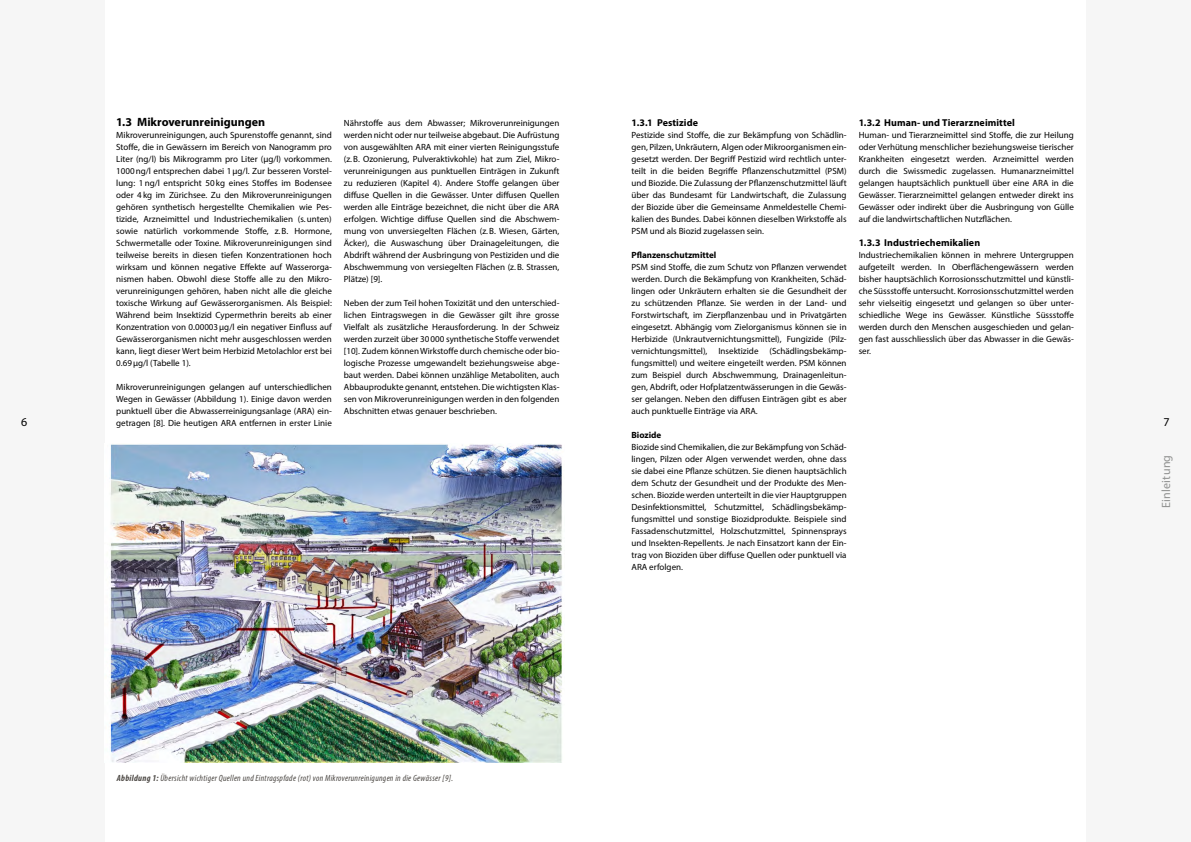
<style>
.page{position:relative;width:1191px;height:842px;background:#fff}
.page>*{position:absolute;margin:0;border:0;box-sizing:border-box;transform-origin:0 0}
.t1{font:700 12px "Myriad Pro";color:#000}
.t2{font:12px "Myriad Pro";letter-spacing:.02em;color:#919291}
.t3{font:12px "Myriad Pro";color:#000}
.t4{font:700 10px "Myriad Pro";letter-spacing:.005em;color:#000}
.t5{font:9px/12px "Myriad Pro";color:#000;text-align:justify}
.t6{font:italic condensed 9px "Myriad Pro";letter-spacing:.03em;color:#4b4743}
.t7{font:700 9px "Myriad Pro";color:#000}
.s1{font-weight:700}
</style>
<div class="page">
<div style="left:0;top:0;width:104px;height:842px;background:#f6f6f6"></div>
<div style="left:1085px;top:0;width:106px;height:842px;background:#f6f6f6"></div>
<img style="left:109px;top:444px;width:454px;height:318px">
<h1 class="t1" style="left:116px;top:114px;width:151px">1.3 Mikroverunreinigungen</h1>
<p class="t5" style="left:116px;top:129px;width:217px">Mikroverunreinigungen, auch Spurenstoffe genannt, sind Stoffe, die in Gewässern im Bereich von Nanogramm pro Liter (ng/l) bis Mikrogramm pro Liter (µg/l) vorkommen.<br>1000ng/l entsprechen dabei 1µg/l. Zur besseren Vorstel&shy;lung: 1ng/l entspricht 50kg eines Stoffes im Bodensee oder 4kg im Zürichsee. Zu den Mikroverunreinigungen gehören synthetisch hergestellte Chemikalien wie Pes&shy;tizide, Arzneimittel und Industriechemikalien (s.unten) sowie natürlich vorkommende Stoffe, z.B. Hormone, Schwermetalle oder Toxine. Mikroverunreinigungen sind teilweise bereits in diesen tiefen Konzentrationen hoch wirksam und können negative Effekte auf Wasserorga&shy;nismen haben. Obwohl diese Stoffe alle zu den Mikro&shy;verunreinigungen gehören, haben nicht alle die gleiche toxische Wirkung auf Gewässerorganismen. Als Beispiel:<br>Während beim Insektizid Cypermethrin bereits ab einer Konzentration von 0.00003µg/l ein negativer Einfluss auf Gewässerorganismen nicht mehr ausgeschlossen werden kann, liegt dieser Wert beim Herbizid Metolachlor erst bei 0.69µg/l (Tabelle 1).</p>
<p class="t5" style="left:116px;top:381px;width:217px">Mikroverunreinigungen gelangen auf unterschiedlichen Wegen in Gewässer (Abbildung 1). Einige davon werden punktuell über die Abwasserreinigungsanlage (ARA) ein&shy;getragen [8]. Die heutigen ARA entfernen in erster Linie</p>
<p class="t4" style="left:631px;top:116px;width:68px">1.3.1 Pestizide</p>
<p class="t5" style="left:631px;top:129px;width:217px">Pestizide sind Stoffe, die zur Bekämpfung von Schädlin&shy;gen, Pilzen, Unkräutern, Algen oder Mikroorganismen ein&shy;gesetzt werden. Der Begriff Pestizid wird rechtlich unter&shy;teilt in die beiden Begriffe Pflanzenschutzmittel (PSM) und Biozide. Die Zulassung der Pflanzenschutzmittel läuft über das Bundesamt für Landwirtschaft, die Zulassung der Biozide über die Gemeinsame Anmeldestelle Chemi&shy;kalien des Bundes. Dabei können dieselben Wirkstoffe als PSM und als Biozid zugelassen sein.</p>
<p class="t7" style="left:631px;top:249px;width:86px">Pflanzenschutzmittel</p>
<p class="t5" style="left:631px;top:261px;width:217px">PSM sind Stoffe, die zum Schutz von Pflanzen verwendet werden. Durch die Bekämpfung von Krankheiten, Schäd&shy;lingen oder Unkräutern erhalten sie die Gesundheit der zu schützenden Pflanze. Sie werden in der Land- und Forstwirtschaft, im Zierpflanzenbau und in Privatgärten eingesetzt. Abhängig vom Zielorganismus können sie in Herbizide (Unkrautvernichtungsmittel), Fungizide (Pilz&shy;vernichtungsmittel), Insektizide (Schädlingsbekämp&shy;fungsmittel) und weitere eingeteilt werden. PSM können zum Beispiel durch Abschwemmung, Drainagenleitun&shy;gen, Abdrift, oder Hofplatzentwässerungen in die Gewäs&shy;ser gelangen. Neben den diffusen Einträgen gibt es aber auch punktuelle Einträge via ARA.</p>
<p class="t7" style="left:631px;top:429px;width:31px">Biozide</p>
<p class="t5" style="left:631px;top:441px;width:217px">Biozide sind Chemikalien, die zur Bekämpfung von Schäd&shy;lingen, Pilzen oder Algen verwendet werden, ohne dass sie dabei eine Pflanze schützen. Sie dienen hauptsächlich dem Schutz der Gesundheit und der Produkte des Men&shy;schen. Biozide werden unterteilt in die vier Hauptgruppen Desinfektionsmittel, Schutzmittel, Schädlingsbekämp&shy;fungsmittel und sonstige Biozidprodukte. Beispiele sind Fassadenschutzmittel, Holzschutzmittel, Spinnensprays und Insekten-Repellents. Je nach Einsatzort kann der Ein&shy;trag von Bioziden über diffuse Quellen oder punktuell via ARA erfolgen.</p>
<p class="t4" style="left:858px;top:116px;width:158px">1.3.2 Human- und Tierarzneimittel</p>
<p class="t5" style="left:858px;top:129px;width:217px">Human- und Tierarzneimittel sind Stoffe, die zur Heilung oder Verhütung menschlicher beziehungsweise tierischer Krankheiten eingesetzt werden. Arzneimittel werden durch die Swissmedic zugelassen. Humanarzneimittel gelangen hauptsächlich punktuell über eine ARA in die Gewässer. Tierarzneimittel gelangen entweder direkt ins Gewässer oder indirekt über die Ausbringung von Gülle auf die landwirtschaftlichen Nutzflächen.</p>
<p class="t4" style="left:858px;top:236px;width:123px">1.3.3 Industriechemikalien</p>
<p class="t5" style="left:858px;top:249px;width:217px">Industriechemikalien können in mehrere Untergruppen aufgeteilt werden. In Oberflächengewässern werden bisher hauptsächlich Korrosionsschutzmittel und künstli&shy;che Süssstoffe untersucht. Korrosionsschutzmittel werden sehr vielseitig eingesetzt und gelangen so über unter&shy;schiedliche Wege ins Gewässer. Künstliche Süssstoffe werden durch den Menschen ausgeschieden und gelan&shy;gen fast ausschliesslich über das Abwasser in die Gewäs&shy;ser.</p>
<p class="t5" style="left:344px;top:117px;width:217px">Nährstoffe aus dem Abwasser; Mikroverunreinigungen werden nicht oder nur teilweise abgebaut. Die Aufrüstung von ausgewählten ARA mit einer vierten Reinigungsstufe (z.B. Ozonierung, Pulveraktivkohle) hat zum Ziel, Mikro&shy;verunreinigungen aus punktuellen Einträgen in Zukunft zu reduzieren (Kapitel 4). Andere Stoffe gelangen über diffuse Quellen in die Gewässer. Unter diffusen Quellen werden alle Einträge bezeichnet, die nicht über die ARA erfolgen. Wichtige diffuse Quellen sind die Abschwem&shy;mung von unversiegelten Flächen (z.B. Wiesen, Gärten, Äcker), die Auswaschung über Drainageleitungen, die Abdrift während der Ausbringung von Pestiziden und die Abschwemmung von versiegelten Flächen (z.B. Strassen, Plätze) [9].</p>
<p class="t5" style="left:344px;top:297px;width:217px">Neben der zum Teil hohen Toxizität und den unterschied&shy;lichen Eintragswegen in die Gewässer gilt ihre grosse Vielfalt als zusätzliche Herausforderung. In der Schweiz werden zurzeit über 30000 synthetische Stoffe verwendet [10]. Zudem können Wirkstoffe durch chemische oder bio&shy;logische Prozesse umgewandelt beziehungsweise abge&shy;baut werden. Dabei können unzählige Metaboliten, auch Abbauprodukte genannt, entstehen. Die wichtigsten Klas&shy;sen von Mikroverunreinigungen werden in den folgenden Abschnitten etwas genauer beschrieben.</p>
<h1 class="t3" style="left:21px;top:415px;width:8px">6</h1>
<h1 class="t3" style="left:1163px;top:415px;width:8px">7</h1>
<h1 class="t2" style="left:1158px;top:508px;width:55px;rotate:-90deg">Einleitung</h1>
<p class="t6" style="left:117px;top:772px;width:338px"><span class="s1">Abbildung 1:</span> Übersicht wichtiger Quellen und Eintragspfade (rot) von Mikroverunreinigungen in die Gewässer [9].</p>
</div>
